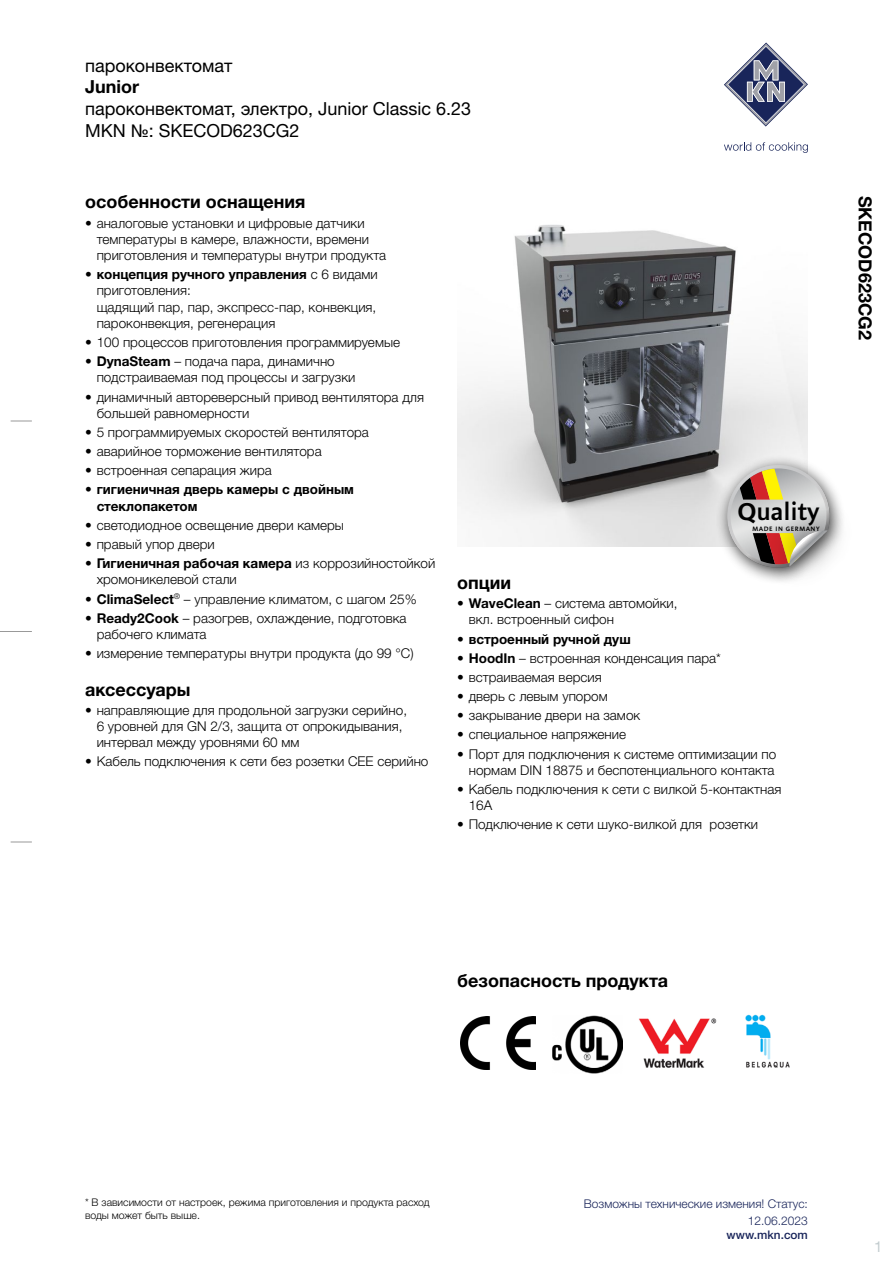
<style>
.page{position:relative;width:893px;height:1263px;background:#fff}
.page>*{position:absolute;margin:0;border:0;box-sizing:border-box;transform-origin:0 0}
.t1{font:500 23.7px "Alinea Sans";color:#000}
.t2{font:700 18px "Helvetica Neue LTW1 G";color:#000}
.t3{font:18px/21.6px "Helvetica Neue LTW1 G";color:#000}
.t4{font:15px "Helvetica Neue LTW1 G";color:#c3cccf}
.t5{font:300 13.5px/16.2px "Helvetica Neue LTW1 G";color:#000}
.t6{font:700 13.5px/16.2px "Helvetica Neue LTW1 G";color:#000}
.t7{font:300 12px/16.5px "Helvetica Neue LTW1 G";color:#19255a;text-align:right}
.t8{font:500 11.85px "Helvetica Neue LTW1 G";color:#19255a}
.t9{font:300 10.5px/12.6px "Helvetica Neue LTW1 G";color:#000}
.t10{font:500 6.15px "Alinea Sans";letter-spacing:.1em;color:#000}
.s1{font-weight:700}
.s2{font-weight:300}
</style>
<div class="page">
<svg style="left:11px;top:421px;width:21px;height:1px"></svg>
<hr style="left:0;top:631px;width:32px;height:1px;background:#999">
<svg style="left:11px;top:842px;width:21px;height:1px"></svg>
<svg style="left:724px;top:43px;width:84px;height:84px"></svg>
<svg style="left:724px;top:142px;width:84px;height:11px"></svg>
<img style="left:457px;top:225px;width:351px;height:321px">
<img style="left:460px;top:1016px;width:75px;height:54px">
<img style="left:553px;top:1015px;width:70px;height:59px">
<img style="left:639px;top:1018px;width:78px;height:50px">
<img style="left:745px;top:1014px;width:45px;height:54px">
<div style="left:715px;top:455px;width:131px;height:130px;background:#000;opacity:.75"></div>
<div style="left:716px;top:454px;width:115px;height:93px;background:#fff;opacity:.6"></div>
<div style="left:725px;top:481px;width:116px;height:87px;background:#000;opacity:.35"></div>
<div style="left:767px;top:504px;width:88px;height:86px;background:#000;opacity:.75"></div>
<svg style="left:727px;top:465px;width:103px;height:103px;background:#c1b5a7"></svg>
<h2 class="t3" style="left:85px;top:54px;width:149px">пароконвектомат</h2>
<h2 class="t2" style="left:85px;top:76px;width:55px">Junior</h2>
<h2 class="t3" style="left:85px;top:98px;width:388px">пароконвектомат, электро, Junior Classic 6.23<br>MKN №: SKECOD623CG2</h2>
<h2 class="t2" style="left:85px;top:191px;width:222px">особенности оснащения</h2>
<p class="t5" style="left:97px;top:215px;width:291px;text-indent:-12px">• аналоговые установки и цифровые датчики температуры в камере, влажности, времени приготовления и температуры внутри продукта</p>
<p class="t5" style="left:97px;top:266px;width:283px;text-indent:-12px">• <span class="s1">концепция ручного управления</span> с 6 видами приготовления:<br>щадящий пар, пар, экспресс-пар, конвекция, пароконвекция, регенерация</p>
<p class="t5" style="left:85px;top:334px;width:316px">• 100 процессов приготовления программируемые</p>
<p class="t5" style="left:97px;top:353px;width:260px;text-indent:-12px">• <span class="s1">DynaSteam</span> – подача пара, динамично подстраиваемая под процессы и загрузки</p>
<p class="t5" style="left:97px;top:389px;width:329px;text-indent:-12px">• динамичный автореверсный привод вентилятора для большей равномерности</p>
<p class="t5" style="left:85px;top:424px;width:285px">• 5 программируемых скоростей вентилятора</p>
<p class="t5" style="left:85px;top:443px;width:238px">• аварийное торможение вентилятора</p>
<p class="t5" style="left:85px;top:462px;width:188px">• встроенная сепарация жира</p>
<p class="t6" style="left:97px;top:481px;width:259px;text-indent:-12px"><span class="s2">•</span> гигиеничная дверь камеры с двойным стеклопакетом</p>
<p class="t5" style="left:85px;top:517px;width:260px">• светодиодное освещение двери камеры</p>
<p class="t5" style="left:85px;top:536px;width:131px">• правый упор двери</p>
<p class="t5" style="left:97px;top:555px;width:340px;text-indent:-12px">• <span class="s1">Гигиеничная рабочая камера</span> из коррозийностойкой хромоникелевой стали</p>
<p class="t5" style="left:85px;top:591px;width:333px">• <span class="s1">ClimaSelect</span><sup>®</sup> – управление климатом, с шагом 25%</p>
<p class="t5" style="left:97px;top:610px;width:311px;text-indent:-12px">• <span class="s1">Ready2Cook</span> – разогрев, охлаждение, подготовка рабочего климата</p>
<p class="t5" style="left:85px;top:645px;width:330px">• измерение температуры внутри продукта (до 99 °C)</p>
<h2 class="t2" style="left:85px;top:678px;width:107px">аксессуары</h2>
<p class="t5" style="left:97px;top:702px;width:312px;text-indent:-12px">• направляющие для продольной загрузки серийно,<br>6 уровней для GN 2/3, защита от опрокидывания, интервал между уровнями 60 мм</p>
<p class="t5" style="left:85px;top:753px;width:345px">• Кабель подключения к сети без розетки СЕЕ серийно</p>
<h1 class="t1" style="left:737px;top:497px;width:84px">QUALITY</h1>
<p class="t10" style="left:753px;top:525px;width:69px">MADE IN GERMANY</p>
<h2 class="t2" style="left:457px;top:571px;width:55px">опции</h2>
<p class="t5" style="left:469px;top:595px;width:210px;text-indent:-12px">• <span class="s1">WaveClean</span> – система автомойки, вкл. встроенный сифон</p>
<p class="t6" style="left:457px;top:631px;width:175px"><span class="s2">•</span> встроенный ручной душ</p>
<p class="t5" style="left:457px;top:650px;width:265px">• <span class="s1">HoodIn</span> – встроенная конденсация пара*</p>
<p class="t5" style="left:457px;top:669px;width:146px">• встраиваемая версия</p>
<p class="t5" style="left:457px;top:688px;width:152px">• дверь с левым упором</p>
<p class="t5" style="left:457px;top:707px;width:185px">• закрывание двери на замок</p>
<p class="t5" style="left:457px;top:726px;width:170px">• специальное напряжение</p>
<p class="t5" style="left:457px;top:746px;width:321px;text-align:right">• Порт для подключения к системе оптимизации по нормам DIN 18875 и беспотенциального контакта</p>
<p class="t5" style="left:469px;top:781px;width:314px;text-indent:-12px">• Кабель подключения к сети с вилкой 5-контактная<br>16А</p>
<p class="t5" style="left:457px;top:816px;width:303px">• Подключение к сети шуко-вилкой для розетки</p>
<h2 class="t2" style="left:876px;top:196px;width:146px;rotate:90deg">SKECOD623CG2</h2>
<h2 class="t2" style="left:457px;top:970px;width:212px">безопасность продукта</h2>
<p class="t9" style="left:85px;top:1196px;width:346px">* В зависимости от настроек, режима приготовления и продукта расход воды может быть выше.</p>
<p class="t7" style="left:584px;top:1196px;width:226px">Возможны технические измения! Статус:<br>12.06.2023</p>
<p class="t8" style="left:726px;top:1227px;width:83px">www.mkn.com</p>
<p class="t4" style="left:874px;top:1237px;width:10px">1</p>
</div>
